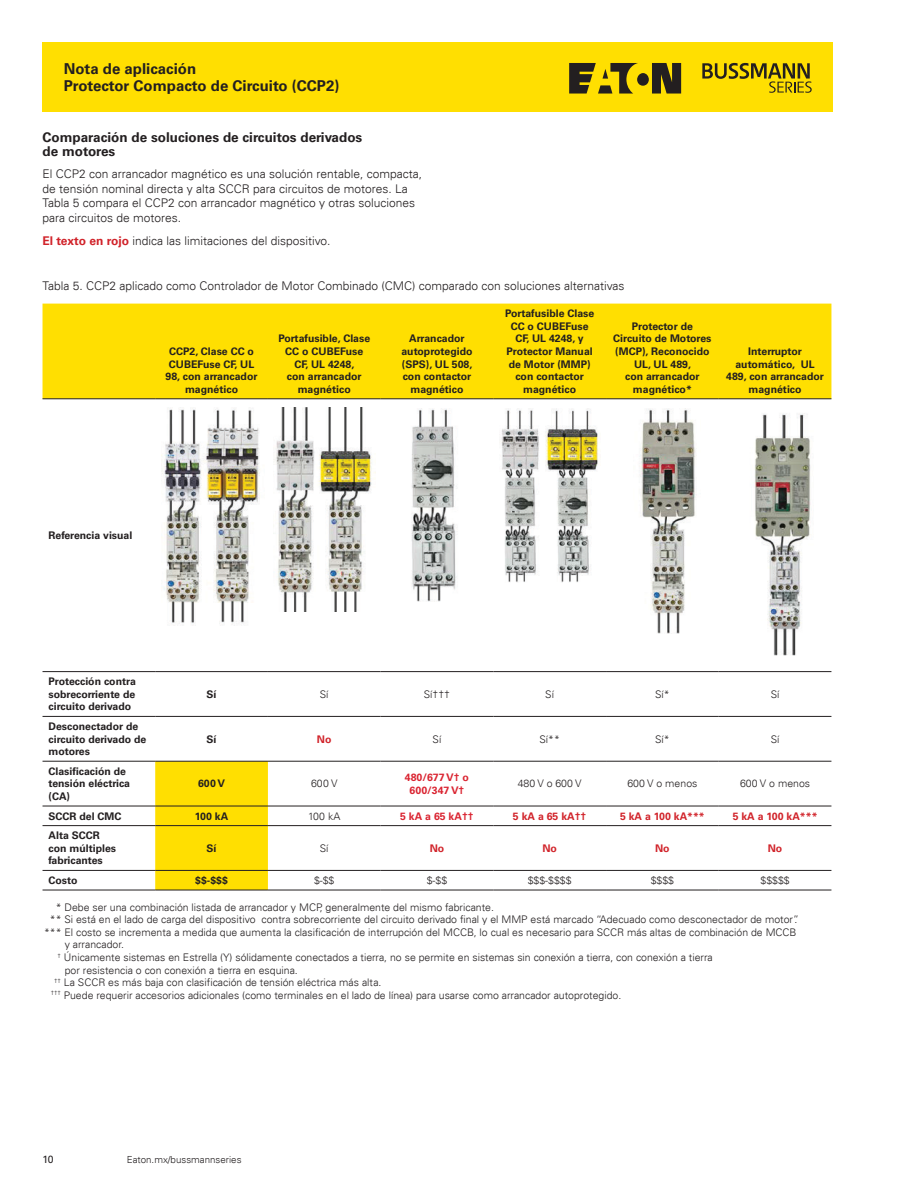
<style>
.page{position:relative;width:918px;height:1188px;background:#fff}
.page>*{position:absolute;margin:0;border:0;box-sizing:border-box;transform-origin:0 0}
.t1{font:700 15px/16.5px "Univers LT Std";color:#231f20}
.t2{font:700 13.5px/13.5px "Univers LT Std";color:#231f20}
.t3{font:300 12px/14.4px "Univers LT";color:#231f20}
.t4{font:300 10.5px "Univers LT";color:#231f20}
.t5{font:700 10.5px/12.6px "Univers LT Std";color:#231f20;text-align:center}
.t6{font:700 10.5px "Univers LT Std";color:#d1232a}
.t7{font:700 10.5px/12.6px "Univers LT Std";color:#da2431;text-align:center}
.t8{font:10.5px "Univers LT Std";color:#231f20}
.t9{font:300 9.75px "Univers LT";color:#231f20}
.s1{font-family:"Univers LT Std";font-weight:700;color:#d1232a}
</style>
<div class="page">
<div style="left:43px;top:43px;width:790px;height:69px;background:#ffdf01"></div>
<svg style="left:569px;top:63px;width:112px;height:31px"></svg>
<svg style="left:702px;top:63px;width:110px;height:30px"></svg>
<svg style="left:43px;top:304px;width:788px;height:586px"></svg>
<hr style="left:43px;top:398px;width:112px;height:1px;background:#231f20">
<hr style="left:155px;top:398px;width:113px;height:1px;background:#231f20">
<hr style="left:268px;top:398px;width:113px;height:1px;background:#231f20">
<hr style="left:381px;top:398px;width:112px;height:1px;background:#231f20">
<hr style="left:493px;top:398px;width:113px;height:1px;background:#231f20">
<hr style="left:606px;top:398px;width:113px;height:1px;background:#231f20">
<hr style="left:719px;top:398px;width:112px;height:1px;background:#231f20">
<hr style="left:43px;top:671px;width:112px;height:1px;background:#231f20">
<hr style="left:155px;top:671px;width:113px;height:1px;background:#231f20">
<hr style="left:268px;top:671px;width:113px;height:1px;background:#231f20">
<hr style="left:381px;top:671px;width:112px;height:1px;background:#231f20">
<hr style="left:493px;top:671px;width:113px;height:1px;background:#231f20">
<hr style="left:606px;top:671px;width:113px;height:1px;background:#231f20">
<hr style="left:719px;top:671px;width:112px;height:1px;background:#231f20">
<hr style="left:43px;top:716px;width:112px;height:1px;background:#231f20">
<hr style="left:155px;top:716px;width:113px;height:1px;background:#231f20">
<hr style="left:268px;top:716px;width:113px;height:1px;background:#231f20">
<hr style="left:381px;top:716px;width:112px;height:1px;background:#231f20">
<hr style="left:493px;top:716px;width:113px;height:1px;background:#231f20">
<hr style="left:606px;top:716px;width:113px;height:1px;background:#231f20">
<hr style="left:719px;top:716px;width:112px;height:1px;background:#231f20">
<hr style="left:43px;top:761px;width:112px;height:1px;background:#231f20">
<hr style="left:155px;top:761px;width:113px;height:1px;background:#231f20">
<hr style="left:268px;top:761px;width:113px;height:1px;background:#231f20">
<hr style="left:381px;top:761px;width:112px;height:1px;background:#231f20">
<hr style="left:493px;top:761px;width:113px;height:1px;background:#231f20">
<hr style="left:606px;top:761px;width:113px;height:1px;background:#231f20">
<hr style="left:719px;top:761px;width:112px;height:1px;background:#231f20">
<hr style="left:43px;top:806px;width:112px;height:1px;background:#231f20">
<hr style="left:155px;top:806px;width:113px;height:1px;background:#231f20">
<hr style="left:268px;top:806px;width:113px;height:1px;background:#231f20">
<hr style="left:381px;top:806px;width:112px;height:1px;background:#231f20">
<hr style="left:493px;top:806px;width:113px;height:1px;background:#231f20">
<hr style="left:606px;top:806px;width:113px;height:1px;background:#231f20">
<hr style="left:719px;top:806px;width:112px;height:1px;background:#231f20">
<hr style="left:43px;top:825px;width:112px;height:1px;background:#231f20">
<hr style="left:155px;top:825px;width:113px;height:1px;background:#231f20">
<hr style="left:268px;top:825px;width:113px;height:1px;background:#231f20">
<hr style="left:381px;top:825px;width:112px;height:1px;background:#231f20">
<hr style="left:493px;top:825px;width:113px;height:1px;background:#231f20">
<hr style="left:606px;top:825px;width:113px;height:1px;background:#231f20">
<hr style="left:719px;top:825px;width:112px;height:1px;background:#231f20">
<hr style="left:43px;top:870px;width:112px;height:1px;background:#231f20">
<hr style="left:155px;top:870px;width:113px;height:1px;background:#231f20">
<hr style="left:268px;top:870px;width:113px;height:1px;background:#231f20">
<hr style="left:381px;top:870px;width:112px;height:1px;background:#231f20">
<hr style="left:493px;top:870px;width:113px;height:1px;background:#231f20">
<hr style="left:606px;top:870px;width:113px;height:1px;background:#231f20">
<hr style="left:719px;top:870px;width:112px;height:1px;background:#231f20">
<hr style="left:43px;top:890px;width:112px;height:1px;background:#231f20">
<hr style="left:155px;top:890px;width:113px;height:1px;background:#231f20">
<hr style="left:268px;top:890px;width:113px;height:1px;background:#231f20">
<hr style="left:381px;top:890px;width:112px;height:1px;background:#231f20">
<hr style="left:493px;top:890px;width:113px;height:1px;background:#231f20">
<hr style="left:606px;top:890px;width:113px;height:1px;background:#231f20">
<hr style="left:719px;top:890px;width:112px;height:1px;background:#231f20">
<img style="left:162px;top:408px;width:103px;height:218px">
<img style="left:274px;top:408px;width:102px;height:204px">
<img style="left:405px;top:408px;width:55px;height:193px">
<img style="left:500px;top:408px;width:101px;height:174px">
<img style="left:633px;top:408px;width:68px;height:226px">
<img style="left:744px;top:408px;width:77px;height:247px">
<h1 class="t1" style="left:64px;top:63px;width:277px">Nota de aplicación<br>Protector Compacto de Circuito (CCP2)</h1>
<p class="t2" style="left:43px;top:132px;width:321px">Comparación de soluciones de circuitos derivados de motores</p>
<p class="t3" style="left:43px;top:168px;width:381px">El CCP2 con arrancador magnético es una solución rentable, compacta, de tensión nominal directa y alta SCCR para circuitos de motores. La Tabla 5 compara el CCP2 con arrancador magnético y otras soluciones para circuitos de motores.</p>
<p class="t3" style="left:43px;top:234px;width:289px"><span class="s1">El texto en rojo</span> indica las limitaciones del dispositivo.</p>
<p class="t3" style="left:43px;top:280px;width:584px">Tabla 5. CCP2 aplicado como Controlador de Motor Combinado (CMC) comparado con soluciones alternativas</p>
<p class="t5" style="left:166px;top:346px;width:93px">CCP2, Clase CC o<br>CUBEFuse CF, UL<br>98, con arrancador magnético</p>
<p class="t5" style="left:278px;top:334px;width:93px">Portafusible, Clase<br>CC o CUBEFuse<br>CF, UL 4248,<br>con arrancador magnético</p>
<p class="t5" style="left:401px;top:334px;width:73px">Arrancador autoprotegido (SPS), UL 508, con contactor magnético</p>
<p class="t5" style="left:505px;top:309px;width:91px">Portafusible Clase<br>CC o CUBEFuse<br>CF, UL 4248, y<br>Protector Manual de Motor (MMP) con contactor magnético</p>
<p class="t5" style="left:613px;top:321px;width:100px">Protector de<br>Circuito de Motores (MCP), Reconocido<br>UL, UL 489,<br>con arrancador magnético*</p>
<p class="t5" style="left:726px;top:346px;width:99px">Interruptor automático, UL<br>489, con arrancador magnético</p>
<p class="t5" style="left:49px;top:530px;width:85px">Referencia visual</p>
<p class="t5" style="left:49px;top:677px;width:89px;text-align:justify">Protección contra sobrecorriente de circuito derivado</p>
<p class="t5" style="left:49px;top:721px;width:99px;text-align:left">Desconectador de circuito derivado de motores</p>
<p class="t5" style="left:49px;top:766px;width:83px;text-align:left">Clasificación de tensión eléctrica (CA)</p>
<p class="t5" style="left:207px;top:689px;width:11px">Sí</p>
<p class="t4" style="left:320px;top:690px;width:10px">Sí</p>
<p class="t4" style="left:424px;top:690px;width:28px">Sí†††</p>
<p class="t4" style="left:545px;top:690px;width:10px">Sí</p>
<p class="t4" style="left:655px;top:690px;width:16px">Sí*</p>
<p class="t4" style="left:771px;top:690px;width:10px">Sí</p>
<p class="t5" style="left:207px;top:734px;width:11px">Sí</p>
<p class="t6" style="left:317px;top:735px;width:16px">No</p>
<p class="t4" style="left:433px;top:735px;width:10px">Sí</p>
<p class="t4" style="left:539px;top:735px;width:22px">Sí**</p>
<p class="t4" style="left:655px;top:735px;width:16px">Sí*</p>
<p class="t4" style="left:771px;top:735px;width:10px">Sí</p>
<p class="t5" style="left:198px;top:779px;width:28px">600 V</p>
<p class="t4" style="left:311px;top:780px;width:28px">600 V</p>
<p class="t7" style="left:405px;top:772px;width:66px">480/677 V† o<br>600/347 V†</p>
<p class="t4" style="left:518px;top:780px;width:66px">480V o 600V</p>
<p class="t4" style="left:627px;top:780px;width:72px">600 V o menos</p>
<p class="t4" style="left:740px;top:780px;width:72px">600 V o menos</p>
<p class="t5" style="left:49px;top:811px;width:74px">SCCR del CMC</p>
<p class="t5" style="left:195px;top:811px;width:35px">100 kA</p>
<p class="t4" style="left:308px;top:812px;width:34px">100 kA</p>
<p class="t7" style="left:400px;top:811px;width:75px">5 kA a 65 kA††</p>
<p class="t6" style="left:513px;top:812px;width:75px">5 kA a 65 kA††</p>
<p class="t6" style="left:620px;top:812px;width:86px">5 kA a 100 kA***</p>
<p class="t6" style="left:733px;top:812px;width:86px">5 kA a 100 kA***</p>
<p class="t5" style="left:49px;top:831px;width:69px;text-align:left">Alta SCCR con múltiples fabricantes</p>
<p class="t5" style="left:207px;top:843px;width:11px">Sí</p>
<p class="t4" style="left:320px;top:844px;width:10px">Sí</p>
<p class="t6" style="left:430px;top:844px;width:16px">No</p>
<p class="t6" style="left:542px;top:844px;width:16px">No</p>
<p class="t6" style="left:655px;top:844px;width:16px">No</p>
<p class="t6" style="left:768px;top:844px;width:16px">No</p>
<p class="t5" style="left:49px;top:875px;width:30px">Costo</p>
<p class="t5" style="left:195px;top:875px;width:34px">$$-$$$</p>
<p class="t4" style="left:314px;top:876px;width:22px">$-$$</p>
<p class="t4" style="left:427px;top:876px;width:22px">$-$$</p>
<p class="t4" style="left:528px;top:876px;width:45px">$$$-$$$$</p>
<p class="t4" style="left:651px;top:876px;width:25px">$$$$</p>
<p class="t4" style="left:761px;top:876px;width:31px">$$$$$</p>
<p class="t4" style="left:56px;top:903px;width:440px">* Debe ser una combinación listada de arrancador y MCP, generalmente del mismo fabricante.</p>
<p class="t4" style="left:50px;top:916px;width:750px">** Si está en el lado de carga del dispositivo contra sobrecorriente del circuito derivado final y el MMP está marcado “Adecuado como desconectador de motor”.</p>
<p class="t4" style="left:44px;top:928px;width:754px">*** El costo se incrementa a medida que aumenta la clasificación de interrupción del MCCB, lo cual es necesario para SCCR más altas de combinación de MCCB</p>
<p class="t4" style="left:65px;top:941px;width:61px">y arrancador.</p>
<p class="t4" style="left:58px;top:954px;width:657px"><sup>†</sup> Únicamente sistemas en Estrella (Y) sólidamente conectados a tierra, no se permite en sistemas sin conexión a tierra, con conexión a tierra</p>
<p class="t4" style="left:65px;top:966px;width:235px">por resistencia o con conexión a tierra en esquina.</p>
<p class="t4" style="left:54px;top:979px;width:329px"><sup>††</sup> La SCCR es más baja con clasificación de tensión eléctrica más alta.</p>
<p class="t4" style="left:51px;top:991px;width:572px"><sup>†††</sup> Puede requerir accesorios adicionales (como terminales en el lado de línea) para usarse como arrancador autoprotegido.</p>
<p class="t8" style="left:43px;top:1155px;width:13px">10</p>
<p class="t9" style="left:127px;top:1156px;width:116px">Eaton.mx/bussmannseries</p>
</div>
